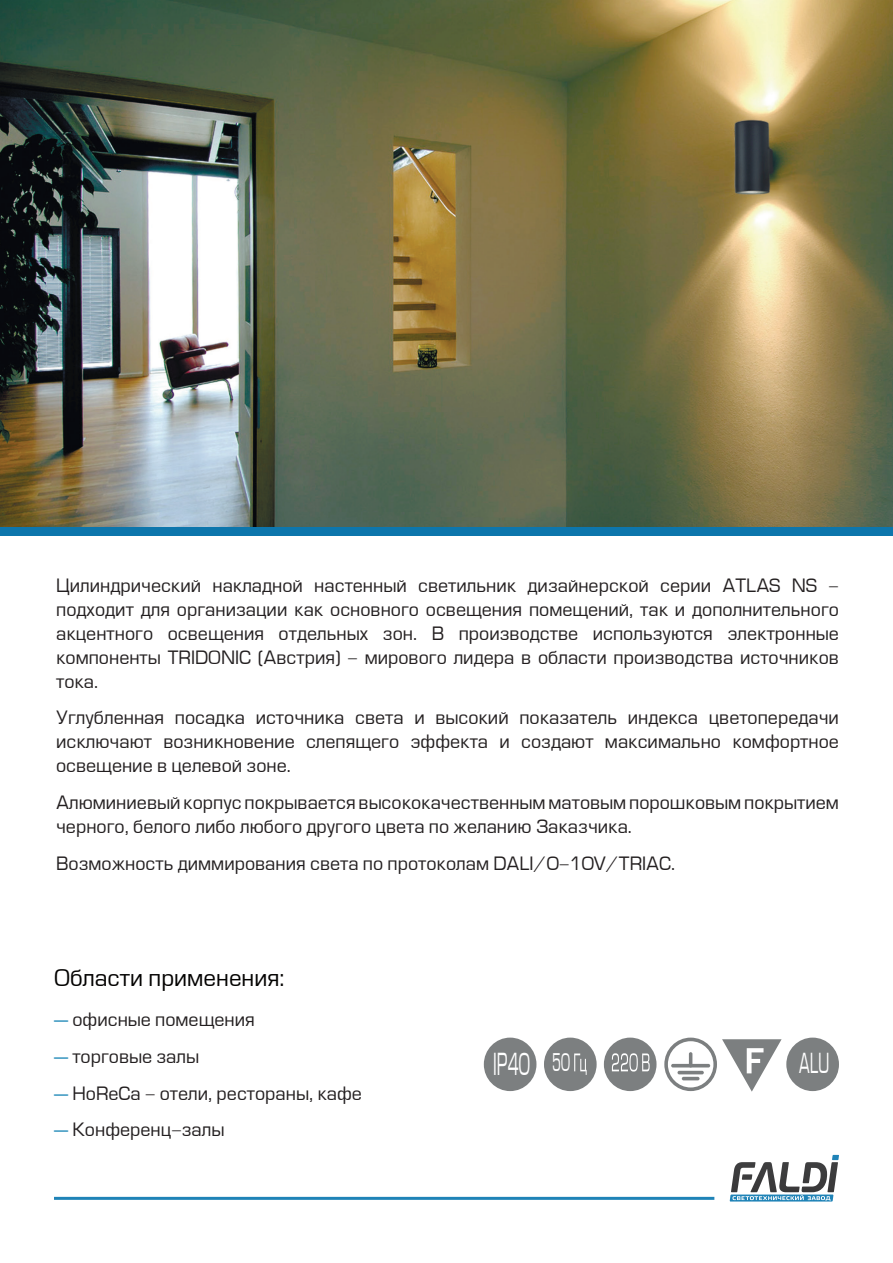
<style>
.page{position:relative;width:893px;height:1263px;background:#fff}
.page>*{position:absolute;margin:0;border:0;box-sizing:border-box;transform-origin:0 0}
.t1{font:29.7px "Europe Normal";color:#fff;scale:.55 1}
.t2{font:27px "Europe Normal";color:#fff;scale:.57 1}
.t3{font:22.5px "Europe Normal";color:#030201}
.t4{font:18px/24px "Europe Normal";color:#231f20;text-align:justify}
.s1{color:#2d90bc}
.s2{font-size:23.85px}
</style>
<div class="page">
<svg style="left:730px;top:1155px;width:109px;height:46px"></svg>
<hr style="left:54px;top:1197px;width:660px;height:3px;background:#1f83b7">
<img style="left:0;top:0;width:893px;height:527px">
<svg style="left:664px;top:1037px;width:118px;height:55px"></svg>
<hr style="left:671px;top:1064px;width:39px;height:3px;background:#7c7f80;border-radius:2px">
<hr style="left:677px;top:1071px;width:27px;height:3px;background:#7c7f80;border-radius:2px">
<hr style="left:682px;top:1077px;width:17px;height:3px;background:#7c7f80;border-radius:2px">
<hr style="left:689px;top:1052px;width:3px;height:15px;background:#7c7f80;border-radius:2px">
<div style="left:484px;top:1037px;width:52px;height:54px;background:#7c7f80;border-radius:50%"></div>
<div style="left:544px;top:1037px;width:53px;height:54px;background:#7c7f80;border-radius:50%"></div>
<div style="left:604px;top:1037px;width:52px;height:54px;background:#7c7f80;border-radius:50%"></div>
<div style="left:786px;top:1037px;width:53px;height:54px;background:#7c7f80;border-radius:50%"></div>
<svg style="left:612px;top:1053px;width:38px;height:18px"></svg>
<svg style="left:574px;top:1053px;width:13px;height:22px"></svg>
<div style="left:0;top:527px;width:893px;height:9px;background:#0d76ac"></div>
<p class="t4" style="left:56px;top:574px;width:784px">Цилиндрический накладной настенный светильник дизайнерской серии ATLAS NS - подходит для организации как основного освещения помещений, так и дополнительного акцентного освещения отдельных зон. В производстве используются электронные компоненты TRIDONIC (Австрия) - мирового лидера в области производства источников тока.</p>
<p class="t4" style="left:56px;top:707px;width:784px">Углубленная посадка источника света и высокий показатель индекса цветопередачи исключают возникновение слепящего эффекта и создают максимально комфортное освещение в целевой зоне.</p>
<p class="t4" style="left:56px;top:791px;width:784px">Алюминиевый корпус покрывается высококачественным матовым порошковым покрытием черного, белого либо любого другого цвета по желанию Заказчика.</p>
<p class="t4" style="left:56px;top:852px;width:621px">Возможность диммирования света по протоколам DALI/0-10V/TRIAC.</p>
<p class="t3" style="left:54px;top:966px;width:232px">Области применения:</p>
<p class="t4" style="left:54px;top:1008px;width:202px"><span class="s1">—</span> офисные помещения</p>
<p class="t4" style="left:54px;top:1045px;width:147px"><span class="s1">—</span> торговые залы</p>
<p class="t4" style="left:54px;top:1082px;width:309px"><span class="s1">—</span> HoReCa - отели, рестораны, кафе</p>
<p class="t4" style="left:54px;top:1118px;width:172px"><span class="s1">—</span> Конференц-залы</p>
<h1 class="t1" style="left:493px;top:1048px;width:142px">IP40 <span class="s2">50</span></h1>
<h2 class="t2" style="left:799px;top:1049px;width:55px">ALU</h2>
</div>
